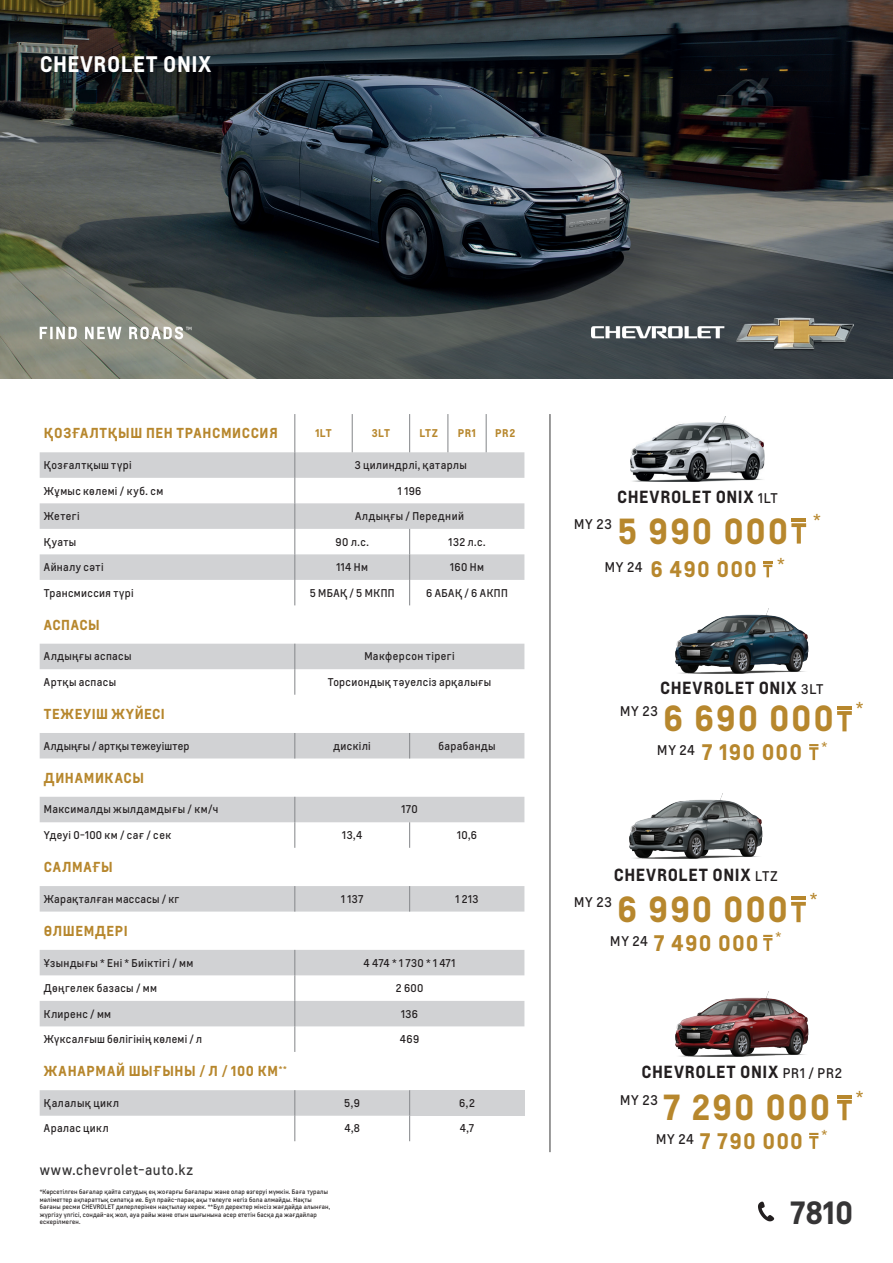
<style>
.page{position:relative;width:893px;height:1263px;background:#fff}
.page>*{position:absolute;margin:0;border:0;box-sizing:border-box;transform-origin:0 0}
.t1{font:700 33.9px "Louis";letter-spacing:.05em;color:#b7872d}
.t2{font:700 30px "Louis";color:#363536}
.t3{font:700 21px "Louis";letter-spacing:.05em;color:#b7872d}
.t4{font:700 21px "Louis";letter-spacing:.025em;color:#fff}
.t5{font:17.4px "Louis";color:#b7872d}
.t6{font:700 16.35px "Louis";letter-spacing:.035em;color:#231f20}
.t7{font:700 13.5px "Louis";letter-spacing:.045em;color:#b7872d}
.t8{font:13.5px "Louis";letter-spacing:.045em;color:#363536}
.t9{font:13.5px "Louis";color:#b7872d}
.t10{font:13.05px "Louis";letter-spacing:.06em;color:#231f20}
.t11{font:10.5px "Louis";letter-spacing:.035em;color:#231f20}
.t12{font:700 10.5px "Louis";letter-spacing:.04em;color:#b7872d}
.t13{font:10.5px "Louis";letter-spacing:.06em;color:#231f20}
.t14{font:6px/7.5px "Louis";letter-spacing:.025em;color:#231f20}
.s1{font-weight:400;font-size:13.05px}
</style>
<div class="page">
<hr style="left:550px;top:414px;width:1px;height:738px;background:#363536">
<svg style="left:40px;top:886px;width:484px;height:230px"></svg>
<div style="left:410px;top:1090px;width:114px;height:26px;background:#d1d2d4"></div>
<hr style="left:294px;top:414px;width:1px;height:38px;background:#8a8c8f">
<hr style="left:352px;top:414px;width:1px;height:38px;background:#8a8c8f">
<hr style="left:409px;top:414px;width:1px;height:38px;background:#8a8c8f">
<hr style="left:447px;top:414px;width:1px;height:38px;background:#8a8c8f">
<hr style="left:486px;top:414px;width:1px;height:38px;background:#8a8c8f">
<svg style="left:40px;top:452px;width:484px;height:153px"></svg>
<svg style="left:40px;top:644px;width:484px;height:51px"></svg>
<div style="left:40px;top:733px;width:484px;height:25px;background:#d1d2d4"></div>
<svg style="left:40px;top:797px;width:484px;height:51px"></svg>
<svg style="left:294px;top:886px;width:1px;height:25px"></svg>
<svg style="left:409px;top:886px;width:1px;height:25px"></svg>
<svg style="left:40px;top:950px;width:484px;height:102px"></svg>
<svg style="left:294px;top:1090px;width:1px;height:51px"></svg>
<svg style="left:409px;top:1090px;width:1px;height:51px"></svg>
<img style="left:0;top:0;width:893px;height:378px">
<img style="left:591px;top:315px;width:262px;height:36px">
<svg style="left:40px;top:327px;width:151px;height:12px"></svg>
<svg style="left:758px;top:1202px;width:16px;height:19px"></svg>
<svg style="left:763px;top:562px;width:9px;height:15px"></svg>
<img style="left:631px;top:417px;width:133px;height:65px">
<img style="left:675px;top:609px;width:133px;height:65px">
<svg style="left:791px;top:523px;width:15px;height:21px"></svg>
<hr style="left:791px;top:518px;width:15px;height:3px;background:#b7872d">
<svg style="left:837px;top:711px;width:15px;height:20px"></svg>
<hr style="left:837px;top:706px;width:15px;height:3px;background:#b7872d">
<svg style="left:809px;top:744px;width:9px;height:16px"></svg>
<img style="left:629px;top:794px;width:133px;height:65px">
<svg style="left:791px;top:902px;width:15px;height:20px"></svg>
<hr style="left:791px;top:897px;width:15px;height:3px;background:#b7872d">
<svg style="left:763px;top:935px;width:9px;height:16px"></svg>
<img style="left:675px;top:991px;width:133px;height:65px">
<svg style="left:837px;top:1100px;width:15px;height:20px"></svg>
<hr style="left:837px;top:1095px;width:15px;height:3px;background:#b7872d">
<svg style="left:809px;top:1133px;width:9px;height:16px"></svg>
<h3 class="t4" style="left:40px;top:50px;width:173px">CHEVROLET ONIX</h3>
<p class="t7" style="left:44px;top:424px;width:235px">ҚОЗҒАЛТҚЫШ ПЕН ТРАНСМИССИЯ</p>
<p class="t12" style="left:315px;top:426px;width:18px">1LT</p>
<p class="t12" style="left:372px;top:426px;width:20px">3LT</p>
<p class="t12" style="left:419px;top:426px;width:20px">LTZ</p>
<p class="t12" style="left:458px;top:426px;width:20px">PR1</p>
<p class="t12" style="left:495px;top:426px;width:21px">PR2</p>
<p class="t11" style="left:44px;top:458px;width:89px">Қозғалтқыш түрі</p>
<p class="t11" style="left:355px;top:458px;width:114px">3 цилиндрлі, қатарлы</p>
<p class="t11" style="left:44px;top:484px;width:121px">Жұмыс көлемі / куб. см</p>
<p class="t11" style="left:398px;top:484px;width:25px">1 196</p>
<p class="t11" style="left:44px;top:509px;width:37px">Жетегі</p>
<p class="t11" style="left:355px;top:509px;width:110px">Алдыңғы / Передний</p>
<p class="t11" style="left:44px;top:535px;width:34px">Қуаты</p>
<p class="t11" style="left:336px;top:535px;width:35px">90 л.с.</p>
<p class="t11" style="left:449px;top:535px;width:38px">132 л.с.</p>
<p class="t11" style="left:44px;top:560px;width:61px">Айналу сәті</p>
<p class="t11" style="left:336px;top:560px;width:33px">114 Нм</p>
<p class="t11" style="left:450px;top:560px;width:35px">160 Нм</p>
<p class="t11" style="left:44px;top:586px;width:91px">Трансмиссия түрі</p>
<p class="t11" style="left:310px;top:586px;width:86px">5 МБАҚ / 5 МКПП</p>
<p class="t11" style="left:426px;top:586px;width:83px">6 АБАҚ / 6 АКПП</p>
<p class="t7" style="left:44px;top:615px;width:57px">АСПАСЫ</p>
<p class="t11" style="left:44px;top:650px;width:89px">Алдыңғы аспасы</p>
<p class="t11" style="left:364px;top:650px;width:92px">Макферсон тірегі</p>
<p class="t11" style="left:44px;top:675px;width:74px">Артқы аспасы</p>
<p class="t11" style="left:328px;top:675px;width:165px">Торсиондық тәуелсіз арқалығы</p>
<p class="t7" style="left:44px;top:705px;width:122px">ТЕЖЕУІШ ЖҮЙЕСІ</p>
<p class="t11" style="left:44px;top:739px;width:147px">Алдыңғы / артқы тежеуіштер</p>
<p class="t11" style="left:334px;top:739px;width:39px">дискілі</p>
<p class="t11" style="left:438px;top:739px;width:59px">барабанды</p>
<p class="t7" style="left:44px;top:769px;width:102px">ДИНАМИКАСЫ</p>
<p class="t11" style="left:44px;top:803px;width:176px">Максималды жылдамдығы / км/ч</p>
<p class="t11" style="left:401px;top:803px;width:18px">170</p>
<p class="t11" style="left:44px;top:828px;width:129px">Үдеуі 0-100 км / сағ / сек</p>
<p class="t11" style="left:342px;top:828px;width:21px">13,4</p>
<p class="t11" style="left:457px;top:828px;width:22px">10,6</p>
<p class="t7" style="left:44px;top:858px;width:70px">САЛМАҒЫ</p>
<p class="t11" style="left:44px;top:892px;width:137px">Жарақталған массасы / кг</p>
<p class="t11" style="left:341px;top:892px;width:24px">1 137</p>
<p class="t11" style="left:456px;top:892px;width:24px">1 213</p>
<p class="t7" style="left:44px;top:922px;width:85px">ӨЛШЕМДЕРІ</p>
<p class="t11" style="left:44px;top:956px;width:151px">Ұзындығы * Ені * Биіктігі / мм</p>
<p class="t11" style="left:364px;top:956px;width:93px">4 474 * 1 730 * 1 471</p>
<p class="t11" style="left:44px;top:981px;width:115px">Дөңгелек базасы / мм</p>
<p class="t11" style="left:396px;top:981px;width:29px">2 600</p>
<p class="t11" style="left:44px;top:1007px;width:69px">Клиренс / мм</p>
<p class="t11" style="left:401px;top:1007px;width:18px">136</p>
<p class="t11" style="left:44px;top:1032px;width:159px">Жүксалғыш бөлігінің көлемі / л</p>
<p class="t11" style="left:400px;top:1032px;width:21px">469</p>
<p class="t7" style="left:44px;top:1062px;width:244px">ЖАНАРМАЙ ШЫҒЫНЫ / Л / 100 КМ<sup>**</sup></p>
<p class="t13" style="left:44px;top:1096px;width:77px">Қалалық цикл</p>
<p class="t11" style="left:344px;top:1096px;width:17px">5,9</p>
<p class="t11" style="left:459px;top:1096px;width:17px">6,2</p>
<p class="t11" style="left:44px;top:1122px;width:66px">Аралас цикл</p>
<p class="t11" style="left:344px;top:1122px;width:17px">4,8</p>
<p class="t11" style="left:460px;top:1122px;width:16px">4,7</p>
<p class="t8" style="left:40px;top:1161px;width:155px">www.chevrolet-auto.kz</p>
<p class="t14" style="left:40px;top:1188px;width:292px">*Көрсетілген бағалар қайта сатудың ең жоғарғы бағалары және олар өзгеруі мүмкін. Баға туралы мәліметтер ақпараттық сипатқа ие. Бұл прайс-парақ ақы төлеуге негіз бола алмайды. Нақты бағаны ресми CHEVROLET дилерлерінен нақтылау керек. **Бұл деректер мінсіз жағдайда алынған, жүргізу үлгісі, сондай-ақ жол, ауа райы және отын шығынына әсер ететін басқа да жағдайлар ескерілмеген.</p>
<h3 class="t6" style="left:617px;top:486px;width:162px">CHEVROLET ONIX <span class="s1">1LT</span></h3>
<p class="t10" style="left:574px;top:515px;width:39px">MY 23</p>
<h1 class="t1" style="left:617px;top:508px;width:172px">5 990 000</h1>
<h3 class="t3" style="left:605px;top:555px;width:182px"><sup>MY</sup> <sup>24</sup> 6 490 000 <sup>*</sup></h3>
<h3 class="t5" style="left:813px;top:509px;width:9px">*</h3>
<h3 class="t6" style="left:660px;top:677px;width:165px">CHEVROLET ONIX <span class="s1">3LT</span></h3>
<p class="t10" style="left:620px;top:703px;width:39px">MY 23</p>
<h1 class="t1" style="left:663px;top:696px;width:172px">6 690 000</h1>
<h3 class="t3" style="left:702px;top:738px;width:102px">7 190 000</h3>
<p class="t10" style="left:657px;top:741px;width:39px">MY 24</p>
<p class="t9" style="left:822px;top:738px;width:7px">*</p>
<h3 class="t5" style="left:856px;top:697px;width:9px">*</h3>
<h3 class="t6" style="left:614px;top:864px;width:165px">CHEVROLET ONIX <span class="s1">LTZ</span></h3>
<h1 class="t1" style="left:617px;top:887px;width:172px">6 990 000</h1>
<p class="t10" style="left:574px;top:894px;width:39px">MY 23</p>
<h3 class="t3" style="left:654px;top:929px;width:106px">7 490 000</h3>
<p class="t10" style="left:610px;top:932px;width:39px">MY 24</p>
<p class="t9" style="left:776px;top:929px;width:7px">*</p>
<h3 class="t5" style="left:810px;top:888px;width:9px">*</h3>
<h3 class="t6" style="left:642px;top:1061px;width:202px">CHEVROLET ONIX <span class="s1">PR1 / PR2</span></h3>
<h1 class="t1" style="left:663px;top:1085px;width:169px">7 290 000</h1>
<p class="t10" style="left:620px;top:1092px;width:39px">MY 23</p>
<h3 class="t3" style="left:700px;top:1127px;width:105px">7 790 000</h3>
<p class="t10" style="left:656px;top:1130px;width:39px">MY 24</p>
<p class="t9" style="left:822px;top:1127px;width:7px">*</p>
<h3 class="t5" style="left:856px;top:1086px;width:9px">*</h3>
<h2 class="t2" style="left:790px;top:1193px;width:65px">7810</h2>
</div>
